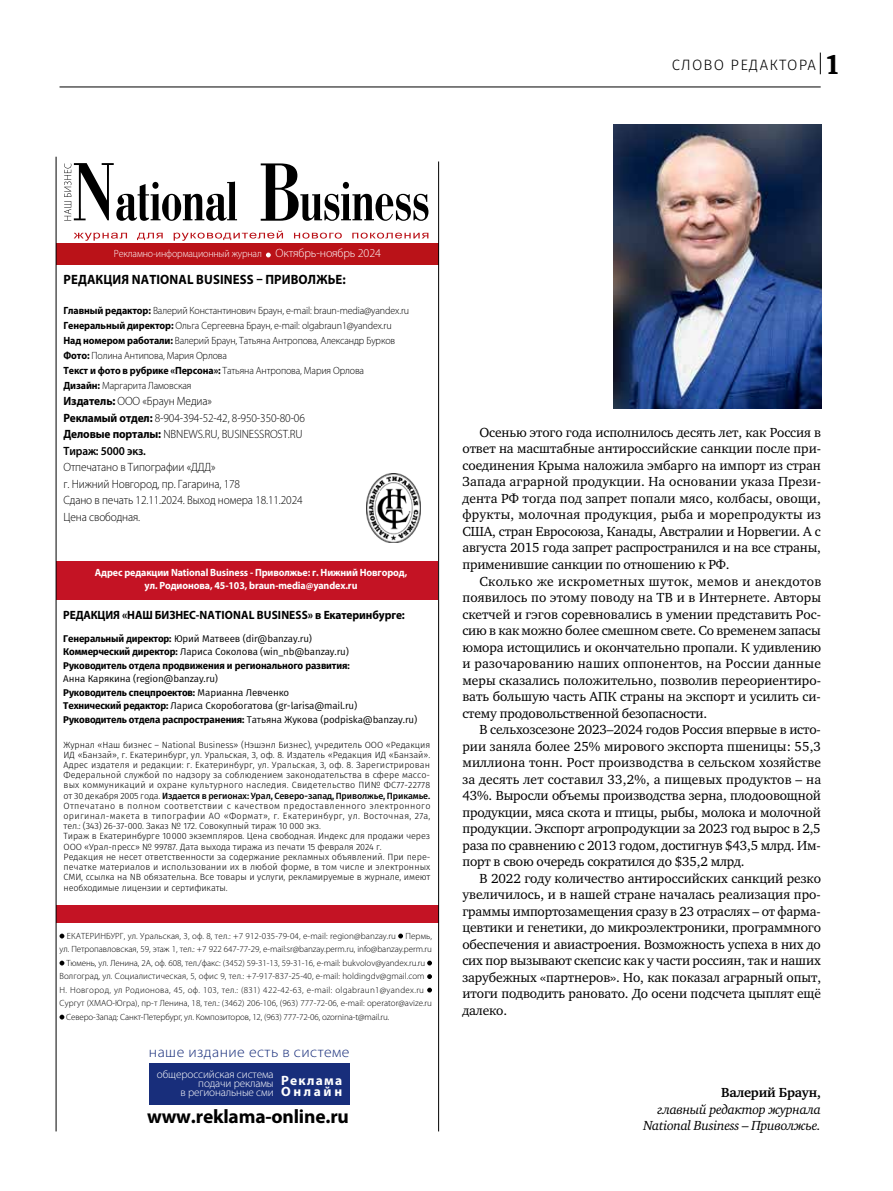
<style>
.page{position:relative;width:893px;height:1191px;background:#fff}
.page>*{position:absolute;margin:0;border:0;box-sizing:border-box;transform-origin:0 0}
.t1{font:700 19.5px "Myriad Pro";letter-spacing:-.01em;color:#000}
.t2{font:300 15px "Myriad Pro";letter-spacing:.03em;color:#182e7b;scale:1.05 1}
.t3{font:300 15px "Fira Sans";letter-spacing:.08em;color:#000}
.t4{font:13.5px/16.5px "Charter C";letter-spacing:-.01em;color:#000;text-align:justify}
.t5{font:italic 13.5px/16.5px "Charter C";letter-spacing:-.02em;color:#000;text-align:right}
.t6{font:700 13.5px "Myriad Pro";letter-spacing:.01em;color:#000;scale:.95 1}
.t7{font:700 13.5px "Charter C";letter-spacing:-.01em;color:#000}
.t8{font:700 13.5px/10.5px "Myriad Pro";letter-spacing:.095em;color:#fff}
.t9{font:300 12px/16.5px "Myriad Pro";letter-spacing:-.01em;color:#000;scale:.95 1}
.t10{font:700 12px "Myriad Pro";letter-spacing:-.01em;color:#000;scale:.95 1}
.t11{font:300 11.25px/9px "Myriad Pro";letter-spacing:-.01em;color:#fff;text-align:right}
.t12{font:300 10.5px/15px "Myriad Pro";letter-spacing:-.01em;color:#000;scale:.95 1}
.t13{font:700 10.5px/12.6px "Myriad Pro";letter-spacing:-.01em;color:#fff;text-align:center;scale:.95 1}
.t14{font:300 10.5px "Myriad Pro";letter-spacing:-.01em;color:#fff;scale:.95 1}
.t15{font:9.75px/13.5px "Fira Sans";letter-spacing:-.015em;color:#000}
.t16{font:700 9.75px/13.5px "Fira Sans";letter-spacing:-.01em;color:#000}
.t17{font:300 9px/10.2px "Fira Sans";color:#000}
.t18{font:300 9px "Myriad Pro";letter-spacing:.005em;color:#000}
.t19{font:300 9px "Myriad Pro";letter-spacing:.035em;color:#000}
.s1{font-family:"More Pro";font-weight:700;font-size:27px}
.s2{font-size:12px}
.s3{font-weight:700}
.s4{font-weight:600}
.s5{font-weight:400}
.s6{font-weight:500}
</style>
<div class="page">
<svg style="left:820px;top:53px;width:1px;height:21px"></svg>
<hr style="left:60px;top:87px;width:761px;height:1px;background:#000">
<div style="left:56px;top:244px;width:383px;height:21px;background:#ba1218"></div>
<svg style="left:266px;top:252px;width:5px;height:5px"></svg>
<svg style="left:261px;top:163px;width:167px;height:58px"></svg>
<svg style="left:74px;top:231px;width:354px;height:10px"></svg>
<svg style="left:64px;top:163px;width:173px;height:58px"></svg>
<img style="left:366px;top:473px;width:55px;height:70px">
<div style="left:56px;top:905px;width:382px;height:17px;background:#c41324"></div>
<div style="left:57px;top:561px;width:381px;height:38px;background:#c41324"></div>
<hr style="left:56px;top:157px;width:1px;height:974px;background:#000">
<hr style="left:438px;top:161px;width:1px;height:970px;background:#000">
<div style="left:149px;top:1063px;width:201px;height:41px;background:#182e7b"></div>
<img style="left:614px;top:124px;width:208px;height:284px">
<svg style="left:60px;top:933px;width:4px;height:5px"></svg>
<svg style="left:398px;top:933px;width:5px;height:5px"></svg>
<svg style="left:60px;top:960px;width:4px;height:5px"></svg>
<svg style="left:427px;top:960px;width:5px;height:5px"></svg>
<svg style="left:427px;top:974px;width:5px;height:5px"></svg>
<svg style="left:427px;top:987px;width:5px;height:5px"></svg>
<svg style="left:60px;top:1014px;width:4px;height:5px"></svg>
<p class="t3" style="left:672px;top:54px;width:168px">СЛОВО РЕДАКТОРА <span class="s1">1</span></p>
<p class="t14" style="left:114px;top:248px;width:283px">Рекламно-информационный журнал <span class="s2">Октябрь-ноябрь 2024</span></p>
<p class="t6" style="left:64px;top:270px;width:298px">РЕДАКЦИЯ NATIONAL BUSINESS – ПРИВОЛЖЬЕ:</p>
<p class="t12" style="left:63px;top:302px;width:365px"><span class="s3">Главный редактор:</span> Валерий Константинович Браун, e-mail: braun-media@yandex.ru <span class="s3">Генеральный директор:</span> Ольга Сергеевна Браун, e-mail: olgabraun1@yandex.ru <span class="s3">Над номером работали:</span> Валерий Браун, Татьяна Антропова, Александр Бурков <span class="s3">Фото:</span> Полина Антипова, Мария Орлова<br><span class="s3">Текст и фото в рубрике «Персона»:</span> Татьяна Антропова, Мария Орлова<br><span class="s3">Дизайн:</span> Маргарита Ламовская</p>
<p class="t9" style="left:63px;top:393px;width:256px"><span class="s3">Издатель:</span> ООО «Браун Медиа»<br><span class="s3">Рекламый отдел:</span> 8-904-394-52-42, 8-950-350-80-06<br><span class="s3">Деловые порталы:</span> NBNEWS.RU, BUSINESSROST.RU <span class="s4">Тираж: 5000 экз.</span></p>
<p class="t9" style="left:63px;top:459px;width:253px">Отпечатано в Типографии «ДДД»<br>г. Нижний Новгород, пр. Гагарина, 178<br>Сдано в печать 12.11.2024. Выход номера 18.11.2024<br>Цена свободная.</p>
<p class="t13" style="left:95px;top:566px;width:330px">Адрес редакции National Business - Приволжье: г. Нижний Новгород, ул. Родионова, 45-103, braun-media@yandex.ru</p>
<p class="t10" style="left:63px;top:607px;width:361px">РЕДАКЦИЯ «НАШ БИЗНЕС-NATIONAL BUSINESS» в Екатеринбурге:</p>
<p class="t16" style="left:63px;top:630px;width:288px">Генеральный директор: <span class="s5">Юрий Матвеев (dir@banzay.ru)<br></span>Коммерческий директор: <span class="s5">Лариса Соколова (win_nb@banzay.ru)<br></span>Руководитель отдела продвижения и регионального развития:</p>
<p class="t15" style="left:63px;top:671px;width:356px">Анна Карякина (region@banzay.ru)<br><span class="s3">Руководитель спецпроектов:</span> Марианна Левченко<br><span class="s3">Технический редактор:</span> Лариса Скоробогатова (gr-larisa@mail.ru)<br><span class="s3">Руководитель отдела распространения:</span> Татьяна Жукова (podpiska@banzay.ru)</p>
<p class="t17" style="left:64px;top:739px;width:368px">Журнал «Наш бизнес – National Business» (Нэшэнл Бизнес), учредитель ООО «Редакция ИД «Банзай», г. Екатеринбург, ул. Уральская, 3, оф. 8. Издатель «Редакция ИД «Банзай».<br>Адрес издателя и редакции: г. Екатеринбург, ул. Уральская, 3, оф. 8. Зарегистрирован Федеральной службой по надзору за соблюдением законодательства в сфере массо&shy;вых коммуникаций и охране культурного наследия. Свидетельство ПИ№ ФС77-22778 от 30 декабря 2005 года. <span class="s6">Издается в регионах: Урал, Северо-запад, Приволжье, Прикамье.<br></span>Отпечатано в полном соответствии с качеством предоставленного электронного оригинал-макета в типографии АО «Формат», г. Екатеринбург, ул. Восточная, 27а, тел.: (343) 26-37-000. Заказ № 172. Совокупный тираж 10 000 экз.<br>Тираж в Екатеринбурге 10000 экземпляров. Цена свободная. Индекс для продажи через ООО «Урал-пресс» № 99787. Дата выхода тиража из печати 15 февраля 2024 г.<br>Редакция не несет ответственности за содержание рекламных объявлений. При пере&shy;печатке материалов и использовании их в любой форме, в том числе и электронных СМИ, ссылка на NB обязательна. Все товары и услуги, рекламируемые в журнале, имеют необходимые лицензии и сертификаты.</p>
<p class="t18" style="left:67px;top:930px;width:367px">ЕКАТЕРИНБУРГ, ул. Уральская, 3, оф. 8, тел.: +7 912-035-79-04, e-mail: region@banzay.ru Пермь,</p>
<p class="t18" style="left:60px;top:943px;width:374px">ул. Петропавловская, 59, этаж 1, тел.: +7 922 647-77-29, e-mail:sr@banzay.perm.ru, info@banzay.perm.ru</p>
<p class="t18" style="left:66px;top:957px;width:360px">Тюмень, ул. Ленина, 2А, оф. 608, тел./факс: (3452) 59-31-13, 59-31-16, e-mail: bukvolov@yandex.ru.ru</p>
<p class="t18" style="left:60px;top:970px;width:367px">Волгоград, ул. Социалистическая, 5, офис 9, тел.: +7-917-837-25-40, e-mail: holdingdv@gmail.com</p>
<p class="t19" style="left:60px;top:984px;width:366px">Н. Новгород, ул Родионова, 45, оф. 103, тел.: (831) 422-42-63, e-mail: olgabraun1@yandex.ru</p>
<p class="t18" style="left:60px;top:997px;width:374px">Сургут (ХМАО-Югра), пр-т Ленина, 18, тел.: (3462) 206-106, (963) 777-72-06, e-mail: operator@avize.ru</p>
<p class="t18" style="left:66px;top:1011px;width:325px">Северо-Запад: Санкт-Петербург, ул. Композиторов, 12, (963) 777-72-06, ozornina-t@mail.ru.</p>
<p class="t2" style="left:149px;top:1043px;width:193px">наше издание есть в системе</p>
<p class="t11" style="left:157px;top:1069px;width:118px">общероссийская система подачи рекламы<br>в региональные сми</p>
<p class="t8" style="left:281px;top:1075px;width:62px">Реклама<br>Онлайн</p>
<h1 class="t1" style="left:147px;top:1103px;width:203px">www.reklama-online.ru</h1>
<p class="t4" style="left:462px;top:424px;width:360px;text-indent:17px">Осенью этого года исполнилось десять лет, как Россия в ответ на масштабные антироссийские санкции после при&shy;соединения Крыма наложила эмбарго на импорт из стран Запада аграрной продукции. На основании указа Прези&shy;дента РФ тогда под запрет попали мясо, колбасы, овощи, фрукты, молочная продукция, рыба и морепродукты из США, стран Евросоюза, Канады, Австралии и Норвегии. А с августа 2015 года запрет распространился и на все страны, применившие санкции по отношению к РФ.</p>
<p class="t4" style="left:462px;top:573px;width:360px;text-indent:17px">Сколько же искрометных шуток, мемов и анекдотов появилось по этому поводу на ТВ и в Интернете. Авторы скетчей и гэгов соревновались в умении представить Рос&shy;сию в как можно более смешном свете. Со временем запасы юмора истощились и окончательно пропали. К удивлению и разочарованию наших оппонентов, на России данные меры сказались положительно, позволив переориентиро&shy;вать большую часть АПК страны на экспорт и усилить си&shy;стему продовольственной безопасности.</p>
<p class="t4" style="left:462px;top:721px;width:360px;text-indent:17px">В сельхозсезоне 2023–2024 годов Россия впервые в исто&shy;рии заняла более 25% мирового экспорта пшеницы: 55,3 миллиона тонн. Рост производства в сельском хозяйстве за десять лет составил 33,2%, а пищевых продуктов – на 43%. Выросли объемы производства зерна, плодоовощной продукции, мяса скота и птицы, рыбы, молока и молочной продукции. Экспорт агропродукции за 2023 год вырос в 2,5 раза по сравнению с 2013 годом, достигнув $43,5 млрд. Им&shy;порт в свою очередь сократился до $35,2 млрд.</p>
<p class="t4" style="left:462px;top:870px;width:360px;text-indent:17px">В 2022 году количество антироссийских санкций резко увеличилось, и в нашей стране началась реализация про&shy;граммы импортозамещения сразу в 23 отраслях – от фарма&shy;цевтики и генетики, до микроэлектроники, программного обеспечения и авиастроения. Возможность успеха в них до сих пор вызывают скепсис как у части россиян, так и наших зарубежных «партнеров». Но, как показал аграрный опыт, итоги подводить рановато. До осени подсчета цыплят ещё далеко.</p>
<p class="t7" style="left:721px;top:1085px;width:101px">Валерий Браун,</p>
<p class="t5" style="left:643px;top:1101px;width:179px">главный редактор журнала<br>National Business – Приволжье.</p>
</div>
